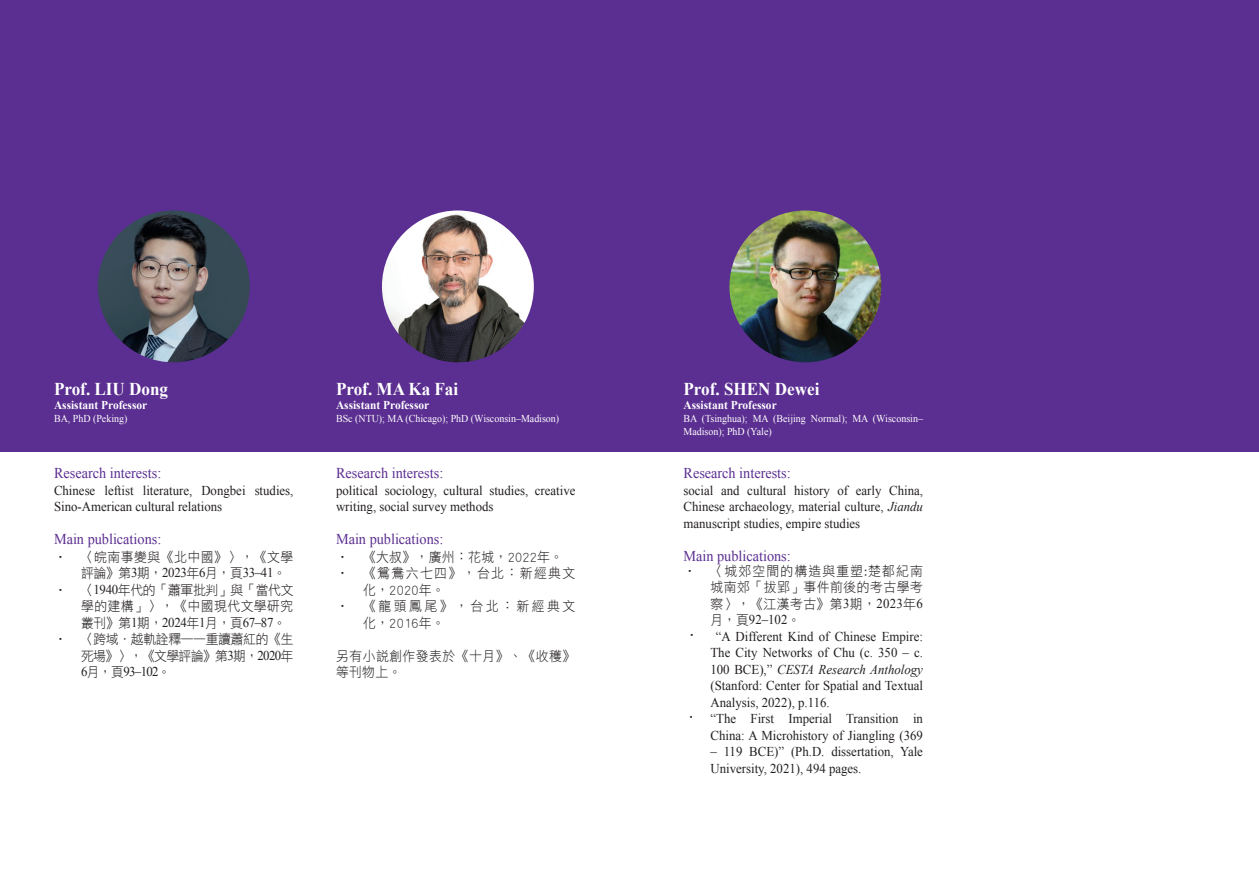
<style>
.page{position:relative;width:1259px;height:893px;background:#fff}
.page>*{position:absolute;margin:0;border:0;box-sizing:border-box;transform-origin:0 0}
.t1{font:700 18px "Times New Roman";color:#fff;scale:.95 1}
.t2{font:15px "Times New Roman";color:#5b2e91;scale:.95 1}
.t3{font:13.5px/16.5px "Times New Roman";color:#231f20;scale:.95 1}
.t4{font:13.5px/16.5px "DF Hei W3 EP B5";letter-spacing:.035em;color:#231f20;scale:.95 1}
.t5{font:13.5px/16.5px "DF Hei W3 EP B5";letter-spacing:-.03em;color:#231f20;text-align:right;scale:.95 1}
.t6{font:italic 13.5px "Times New Roman";color:#231f20;scale:.95 1}
.t7{font:13.5px/16.5px "DF Hei W3 EP B5";letter-spacing:.11em;color:#231f20;scale:.95 1}
.t8{font:13.5px/16.5px "DF Hei W3 EP B5";letter-spacing:.195em;color:#231f20;scale:.95 1}
.t9{font:700 12px "Times New Roman";color:#fff;scale:.95 1}
.t10{font:10.5px/12.6px "Times New Roman";color:#fff;scale:.95 1}
.s1{font-family:"Times New Roman"}
.s2{font-family:"DF Hei W3 EP B5"}
.s3{font-style:italic}
.s4{font-style:normal}
</style>
<div class="page">
<div style="left:0;top:0;width:1259px;height:452px;background:#5b2e91"></div>
<img style="left:382px;top:210px;width:152px;height:152px;border-radius:76px">
<img style="left:729px;top:210px;width:152px;height:152px;border-radius:76px">
<img style="left:98px;top:210px;width:152px;height:152px;border-radius:76px">
<h1 class="t1" style="left:54px;top:376px;width:122px">Prof. LIU Dong</h1>
<p class="t9" style="left:54px;top:397px;width:100px">Assistant Professor</p>
<p class="t10" style="left:54px;top:412px;width:79px">BA, PhD (Peking)</p>
<p class="t2" style="left:54px;top:463px;width:114px">Research interests:</p>
<p class="t3" style="left:54px;top:482px;width:254px">Chinese leftist literature, Dongbei studies,<br>Sino-American cultural relations</p>
<p class="t2" style="left:54px;top:529px;width:114px">Main publications:</p>
<p class="t4" style="left:81px;top:548px;width:225px;text-indent:-27px">• 〈皖南事變與《北中國》〉，《文學評論》第<span class="s1">3</span>期，<span class="s1">2023</span>年<span class="s1">6</span>月，頁<span class="s1">33–41</span>。</p>
<p class="t4" style="left:81px;top:581px;width:225px;text-align:justify;text-indent:-27px">• 〈<span class="s1">1940</span>年代的「蕭軍批判」與「當代文學的建構」〉，《中國現代文學研究叢刊》第<span class="s1">1</span>期，<span class="s1">2024</span>年<span class="s1">1</span>月，頁<span class="s1">67–87</span>。</p>
<p class="t5" style="left:54px;top:631px;width:253px">• 〈跨域．越軌詮釋——重讀蕭紅的《生死場》〉，《文學評論》第<span class="s1">3</span>期，<span class="s1">2020</span>年</p>
<p class="t3" style="left:81px;top:663px;width:96px">6<span class="s2">月，頁</span>93–102<span class="s2">。</span></p>
<h1 class="t1" style="left:336px;top:376px;width:130px">Prof. MA Ka Fai</h1>
<p class="t9" style="left:336px;top:397px;width:100px">Assistant Professor</p>
<p class="t10" style="left:336px;top:412px;width:236px">BSc (NTU); MA (Chicago); PhD (Wisconsin–Madison)</p>
<p class="t2" style="left:336px;top:463px;width:114px">Research interests:</p>
<p class="t3" style="left:336px;top:482px;width:254px">political sociology, cultural studies, creative writing, social survey methods</p>
<p class="t2" style="left:336px;top:529px;width:114px">Main publications:</p>
<p class="t4" style="left:336px;top:548px;width:241px">• 《大叔》，廣州：花城，2022年。</p>
<p class="t7" style="left:363px;top:565px;width:225px;text-indent:-27px">• 《鴛鴦六七四》，台北：新經典文化，2020年。</p>
<p class="t8" style="left:363px;top:598px;width:225px;text-indent:-27px">• 《龍頭鳳尾》，台北：新經典文化，2016年。</p>
<p class="t4" style="left:336px;top:647px;width:253px">另有小說創作發表於《十月》、《收穫》等刊物上。</p>
<h1 class="t1" style="left:683px;top:376px;width:145px">Prof. SHEN Dewei</h1>
<p class="t9" style="left:683px;top:397px;width:100px">Assistant Professor</p>
<p class="t10" style="left:683px;top:412px;width:254px">BA (Tsinghua); MA (Beijing Normal); MA (Wisconsin–<br>Madison); PhD (Yale)</p>
<p class="t2" style="left:683px;top:463px;width:114px">Research interests:</p>
<p class="t3" style="left:683px;top:482px;width:254px;text-align:justify">social and cultural history of early China, Chinese archaeology, material culture, <span class="s3">Jiandu </span>manuscript studies, empire studies</p>
<p class="t2" style="left:683px;top:546px;width:114px">Main publications:</p>
<p class="t4" style="left:710px;top:562px;width:225px;text-align:justify">〈城郊空間的構造與重塑:楚都紀南城南郊「拔郢」事件前後的考古學考察〉，《江漢考古》第<span class="s1">3</span>期，<span class="s1">2023</span>年<span class="s1">6</span></p>
<p class="t3" style="left:710px;top:611px;width:96px"><span class="s2">月，頁</span>92–102<span class="s2">。</span></p>
<p class="t3" style="left:716px;top:628px;width:219px">“A Different Kind of Chinese Empire:</p>
<p class="t3" style="left:710px;top:644px;width:225px">The City Networks of Chu (c. 350 – c.</p>
<p class="t6" style="left:710px;top:660px;width:225px"><span class="s4">100 BCE),”</span> CESTA Research Anthology</p>
<p class="t3" style="left:710px;top:677px;width:225px">(Stanford: Center for Spatial and Textual</p>
<p class="t3" style="left:710px;top:693px;width:127px">Analysis, 2022), p.116.</p>
<p class="t3" style="left:710px;top:710px;width:225px">“The First Imperial Transition in</p>
<p class="t3" style="left:710px;top:727px;width:225px">China: A Microhistory of Jiangling (369</p>
<p class="t3" style="left:710px;top:743px;width:225px">– 119 BCE)” (Ph.D. dissertation, Yale<br>University, 2021), 494 pages.</p>
<p class="t4" style="left:683px;top:562px;width:15px">•</p>
<p class="t4" style="left:685px;top:626px;width:15px">•</p>
<p class="t4" style="left:685px;top:708px;width:15px">•</p>
</div>
